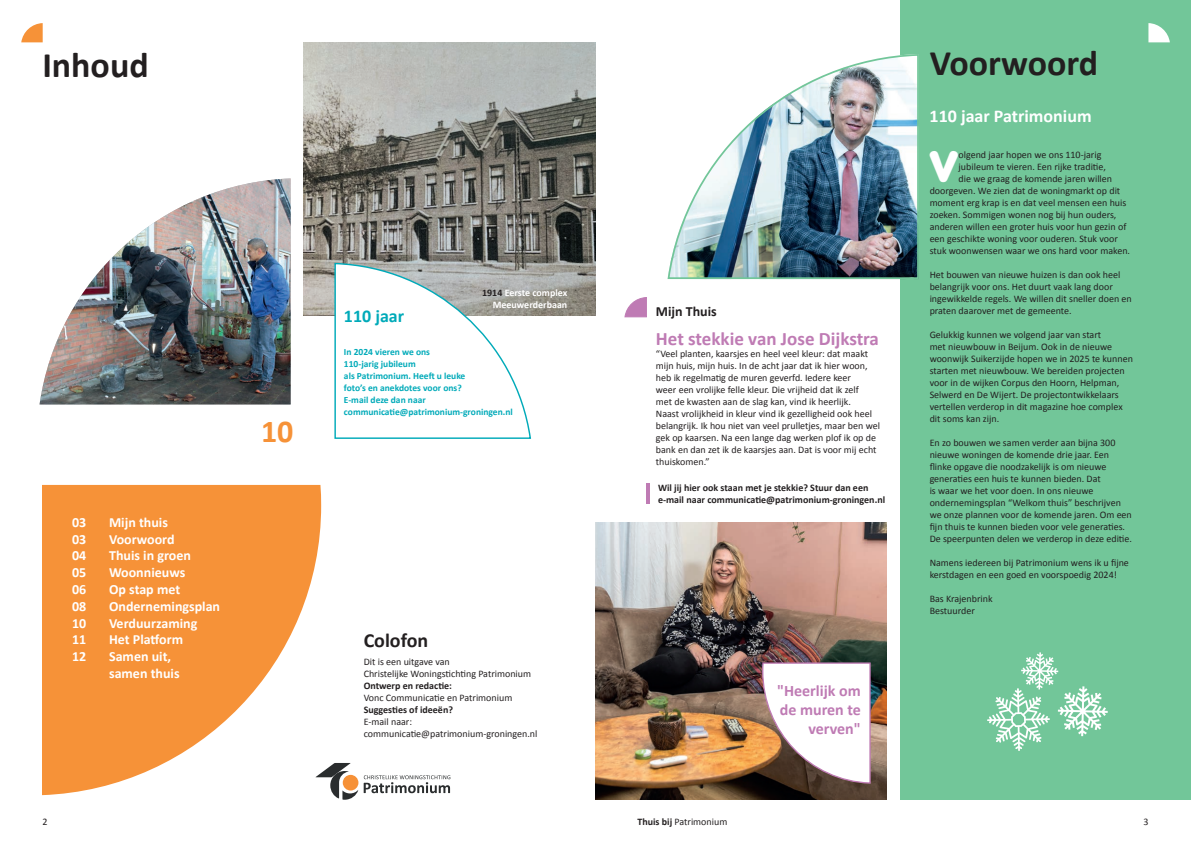
<style>
.page{position:relative;width:1191px;height:842px;background:#fff}
.page>*{position:absolute;margin:0;border:0;box-sizing:border-box;transform-origin:0 0}
.t1{font:43.9px "Junegull";color:#fff}
.t2{font:700 36px "Calibri";color:#231f20}
.t3{font:700 32px "Calibri";color:#f69238}
.t4{font:700 20px "Calibri";color:#231f20}
.t5{font:700 19px "Calibri";color:#bf7bb4}
.t6{font:700 18px "Calibri";color:#fff}
.t7{font:700 18px "Calibri";color:#00aab9}
.t8{font:700 16px/19.2px "Calibri";color:#bf7bb4;text-align:right}
.t9{font:700 14px/16.8px "Calibri";color:#fff}
.t10{font:700 14px "Calibri";color:#231f20}
.t11{font:10px/12px "Calibri";color:#231f20}
.t12{font:700 10px/12px "Calibri";color:#231f20}
.t13{font:700 10px/12px "Calibri";color:#fff;text-align:right}
.t14{font:700 9.5px/12px "Calibri";color:#00aab9}
.s1{color:#231f20}
.s2{font-weight:700}
</style>
<div class="page">
<div style="left:900px;top:0;width:291px;height:799px;background:#72c699"></div>
<svg style="left:42px;top:485px;width:279px;height:310px;fill:#f69238"></svg>
<img style="left:40px;top:178px;width:251px;height:226px">
<svg style="left:21px;top:23px;width:22px;height:19px"></svg>
<svg style="left:1148px;top:23px;width:21px;height:19px"></svg>
<img style="left:667px;top:54px;width:252px;height:226px">
<img style="left:595px;top:523px;width:291px;height:276px">
<svg style="left:624px;top:297px;width:23px;height:21px"></svg>
<svg style="left:761px;top:662px;width:110px;height:122px"></svg>
<img style="left:304px;top:43px;width:291px;height:272px">
<svg style="left:364px;top:775px;width:86px;height:18px"></svg>
<svg style="left:315px;top:763px;width:43px;height:37px"></svg>
<svg style="left:334px;top:262px;width:198px;height:177px"></svg>
<hr style="left:646px;top:483px;width:3px;height:20px;background:#bf7bb4">
<svg style="left:987px;top:652px;width:120px;height:99px"></svg>
<h2 class="t2" style="left:42px;top:40px;width:108px">Inhoud</h2>
<h2 class="t2" style="left:930px;top:38px;width:170px">Voorwoord</h2>
<h3 class="t9" style="left:72px;top:513px;width:16px">03</h3>
<h3 class="t9" style="left:109px;top:513px;width:60px">Mijn thuis</h3>
<h3 class="t9" style="left:72px;top:530px;width:16px">03</h3>
<h3 class="t9" style="left:109px;top:530px;width:67px">Voorwoord</h3>
<h3 class="t9" style="left:72px;top:547px;width:16px">04</h3>
<h3 class="t9" style="left:109px;top:547px;width:83px">Thuis in groen</h3>
<h3 class="t9" style="left:72px;top:564px;width:16px">05</h3>
<h3 class="t9" style="left:109px;top:564px;width:78px">Woonnieuws</h3>
<h3 class="t9" style="left:72px;top:580px;width:16px">06</h3>
<h3 class="t9" style="left:109px;top:580px;width:73px">Op stap met</h3>
<h3 class="t9" style="left:72px;top:597px;width:16px">08</h3>
<h3 class="t9" style="left:109px;top:597px;width:113px">Ondernemingsplan</h3>
<h3 class="t9" style="left:72px;top:614px;width:16px">10</h3>
<h3 class="t9" style="left:109px;top:614px;width:90px">Verduurzaming</h3>
<h3 class="t9" style="left:72px;top:631px;width:16px">11</h3>
<h3 class="t9" style="left:109px;top:631px;width:75px">Het Platform</h3>
<h3 class="t9" style="left:72px;top:648px;width:16px">12</h3>
<h3 class="t9" style="left:109px;top:648px;width:72px">Samen uit, samen thuis</h3>
<h3 class="t3" style="left:261px;top:409px;width:34px">10</h3>
<p class="t13" style="left:482px;top:286px;width:87px"><span class="s1">1914</span> Eerste complex<br>Meeuwerderbaan</p>
<h3 class="t7" style="left:344px;top:303px;width:62px">110 jaar</h3>
<p class="t14" style="left:344px;top:346px;width:170px">In 2024 vieren we ons<br>110-jarig jubileum<br>als Patrimonium. Heeft u leuke<br>foto’s en anekdotes voor ons?<br>E-mail deze dan naar communicatie@patrimonium-groningen.nl</p>
<h3 class="t4" style="left:364px;top:626px;width:66px">Colofon</h3>
<p class="t11" style="left:364px;top:655px;width:169px">Dit is een uitgave van<br>Christelijke Woningstichting Patrimonium</p>
<p class="t12" style="left:364px;top:679px;width:90px">Ontwerp en redactie:</p>
<p class="t11" style="left:364px;top:691px;width:150px">Vonc Communicatie en Patrimonium</p>
<p class="t12" style="left:364px;top:703px;width:91px">Suggesties of ideeën?</p>
<p class="t11" style="left:364px;top:715px;width:175px">E-mail naar: communicatie@patrimonium-groningen.nl</p>
<h3 class="t10" style="left:656px;top:302px;width:62px">Mijn Thuis</h3>
<h3 class="t5" style="left:656px;top:326px;width:225px">Het stekkie van Jose Dijkstra</h3>
<p class="t11" style="left:656px;top:348px;width:226px">“Veel planten, kaarsjes en heel veel kleur: dat maakt mijn huis, mijn huis. In de acht jaar dat ik hier woon, heb ik regelmatig de muren geverfd. Iedere keer<br>weer een vrolijke felle kleur. Die vrijheid dat ik zelf<br>met de kwasten aan de slag kan, vind ik heerlijk.<br>Naast vrolijkheid in kleur vind ik gezelligheid ook heel belangrijk. Ik hou niet van veel prulletjes, maar ben wel gek op kaarsen. Na een lange dag werken plof ik op de bank en dan zet ik de kaarsjes aan. Dat is voor mij echt thuiskomen.”</p>
<p class="t12" style="left:658px;top:481px;width:229px">Wil jij hier ook staan met je stekkie? Stuur dan een e-mail naar communicatie@patrimonium-groningen.nl</p>
<h3 class="t8" style="left:777px;top:680px;width:85px">"Heerlijk om de muren te verven"</h3>
<h3 class="t6" style="left:929px;top:103px;width:163px">110 jaar Patrimonium</h3>
<h1 class="t1" style="left:929px;top:140px;width:31px">V</h1>
<p class="t11" style="left:958px;top:148px;width:144px">olgend jaar hopen we ons 110-jarig</p>
<p class="t11" style="left:958px;top:160px;width:149px">jubileum te vieren. Een rijke traditie,</p>
<p class="t11" style="left:958px;top:172px;width:155px">die we graag de komende jaren willen</p>
<p class="t11" style="left:929px;top:184px;width:192px">doorgeven. We zien dat de woningmarkt op dit</p>
<p class="t11" style="left:929px;top:196px;width:198px">moment erg krap is en dat veel mensen een huis</p>
<p class="t11" style="left:929px;top:208px;width:188px">zoeken. Sommigen wonen nog bij hun ouders,</p>
<p class="t11" style="left:929px;top:220px;width:198px">anderen willen een groter huis voor hun gezin of</p>
<p class="t11" style="left:929px;top:232px;width:190px">een geschikte woning voor ouderen. Stuk voor</p>
<p class="t11" style="left:929px;top:244px;width:202px">stuk woonwensen waar we ons hard voor maken.</p>
<p class="t11" style="left:929px;top:268px;width:204px">Het bouwen van nieuwe huizen is dan ook heel belangrijk voor ons. Het duurt vaak lang door ingewikkelde regels. We willen dit sneller doen en praten daarover met de gemeente.</p>
<p class="t11" style="left:929px;top:328px;width:205px">Gelukkig kunnen we volgend jaar van start<br>met nieuwbouw in Beijum. Ook in de nieuwe woonwijk Suikerzijde hopen we in 2025 te kunnen starten met nieuwbouw. We bereiden projecten voor in de wijken Corpus den Hoorn, Helpman, Selwerd en De Wijert. De projectontwikkelaars vertellen verderop in dit magazine hoe complex dit soms kan zijn.</p>
<p class="t11" style="left:929px;top:436px;width:204px">En zo bouwen we samen verder aan bijna 300 nieuwe woningen de komende drie jaar. Een flinke opgave die noodzakelijk is om nieuwe generaties een huis te kunnen bieden. Dat<br>is waar we het voor doen. In ons nieuwe ondernemingsplan “Welkom thuis” beschrijven we onze plannen voor de komende jaren. Om een fijn thuis te kunnen bieden voor vele generaties.<br>De speerpunten delen we verderop in deze editie.</p>
<p class="t11" style="left:929px;top:556px;width:201px">Namens iedereen bij Patrimonium wens ik u fijne kerstdagen en een goed en voorspoedig 2024!</p>
<p class="t11" style="left:929px;top:592px;width:64px">Bas Krajenbrink<br>Bestuurder</p>
<p class="t11" style="left:43px;top:815px;width:7px">2</p>
<p class="t11" style="left:637px;top:815px;width:91px"><span class="s2">Thuis bij</span> Patrimonium</p>
<p class="t11" style="left:1143px;top:815px;width:7px">3</p>
</div>
